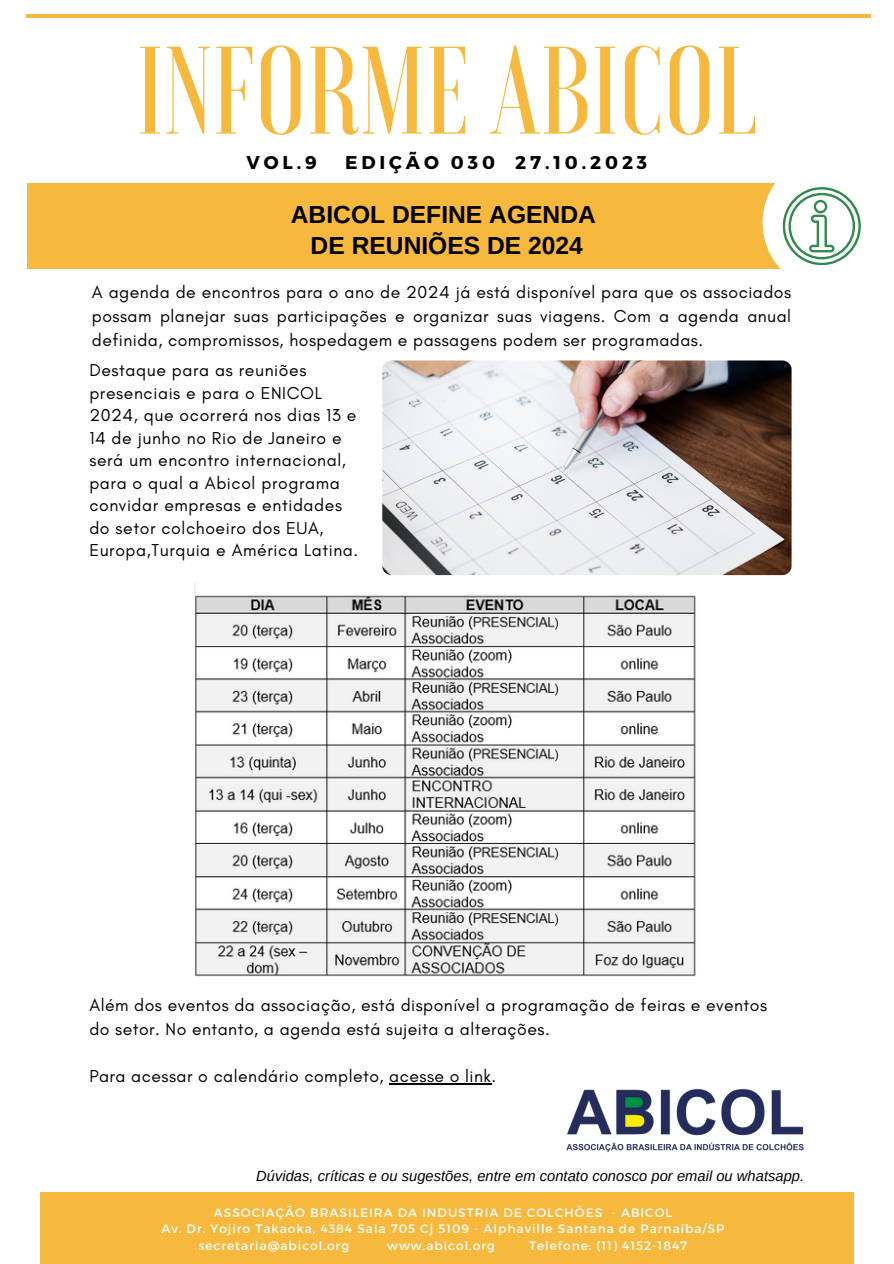
<style>
.page{position:relative;width:894px;height:1264px;background:#fff}
.page>*{position:absolute;margin:0;border:0;box-sizing:border-box;transform-origin:0 0}
.t1{font:500 123.9px "Voga";color:#f6b83d}
.t2{font:700 24.6px "Arimo";color:#000}
.t3{font:700 18.45px "Montserrat";letter-spacing:.21em;color:#000}
.t4{font:17.55px/22.5px "Glacial Indifference";letter-spacing:.035em;color:#000}
.t5{font:italic 14.7px "Arimo";letter-spacing:.005em;color:#000}
.t6{font:12.15px "Montserrat";letter-spacing:.08em;color:#fff}
</style>
<div class="page">
<div style="left:27px;top:184px;width:847px;height:84px;background:#f6b83d"></div>
<hr style="left:27px;top:15px;width:843px;height:3px;background:#f6b83d">
<svg style="left:762px;top:183px;width:112px;height:86px;background:#dfe9d9"></svg>
<img style="left:382px;top:360px;width:409px;height:215px;border-radius:9px">
<img style="left:194px;top:575px;width:502px;height:402px">
<hr style="left:389px;top:1083px;width:102px;height:1px;background:#000">
<div style="left:40px;top:1192px;width:812px;height:71px;background:#f6b83d"></div>
<img style="left:566px;top:1088px;width:237px;height:65px">
<p class="t1" style="left:136px;top:29px;width:622px">INFORME ABICOL</p>
<p class="t3" style="left:246px;top:150px;width:72px">VOL.9</p>
<p class="t3" style="left:345px;top:150px;width:303px">EDIÇÃO 030 27.10.2023</p>
<p class="t2" style="left:291px;top:200px;width:306px">ABICOL DEFINE AGENDA</p>
<p class="t2" style="left:310px;top:232px;width:274px">DE REUNIÕES DE 2024</p>
<p class="t4" style="left:92px;top:280px;width:700px;line-height:23.7px;text-align:justify">A agenda de encontros para o ano de 2024 já está disponível para que os associados possam planejar suas participações e organizar suas viagens. Com a agenda anual definida, compromissos, hospedagem e passagens podem ser programadas.</p>
<p class="t4" style="left:89px;top:359px;width:270px">Destaque para as reuniões presenciais e para o ENICOL<br>2024, que ocorrerá nos dias 13 e<br>14 de junho no Rio de Janeiro e será um encontro internacional, para o qual a Abicol programa convidar empresas e entidades do setor colchoeiro dos EUA,<br>Europa,Turquia e América Latina.</p>
<p class="t4" style="left:89px;top:993px;width:679px;line-height:23.7px">Além dos eventos da associação, está disponível a programação de feiras e eventos do setor. No entanto, a agenda está sujeita a alterações.</p>
<p class="t4" style="left:89px;top:1064px;width:408px">Para acessar o calendário completo, acesse o link.</p>
<p class="t5" style="left:256px;top:1167px;width:549px">Dúvidas, críticas e ou sugestões, entre em contato conosco por email ou whatsapp.</p>
<p class="t6" style="left:214px;top:1205px;width:459px">ASSOCIAÇÃO BRASILEIRA DA INDUSTRIA DE COLCHÕES - ABICOL</p>
<p class="t6" style="left:161px;top:1221px;width:564px">Av. Dr. Yojiro Takaoka, 4384 Sala 705 Cj 5109 - Alphaville Santana de Parnaíba/SP</p>
<p class="t6" style="left:199px;top:1237px;width:152px">secretaria@abicol.org</p>
<p class="t6" style="left:387px;top:1237px;width:109px">www.abicol.org</p>
<p class="t6" style="left:529px;top:1237px;width:160px">Telefone: (11) 4152-1847</p>
</div>
